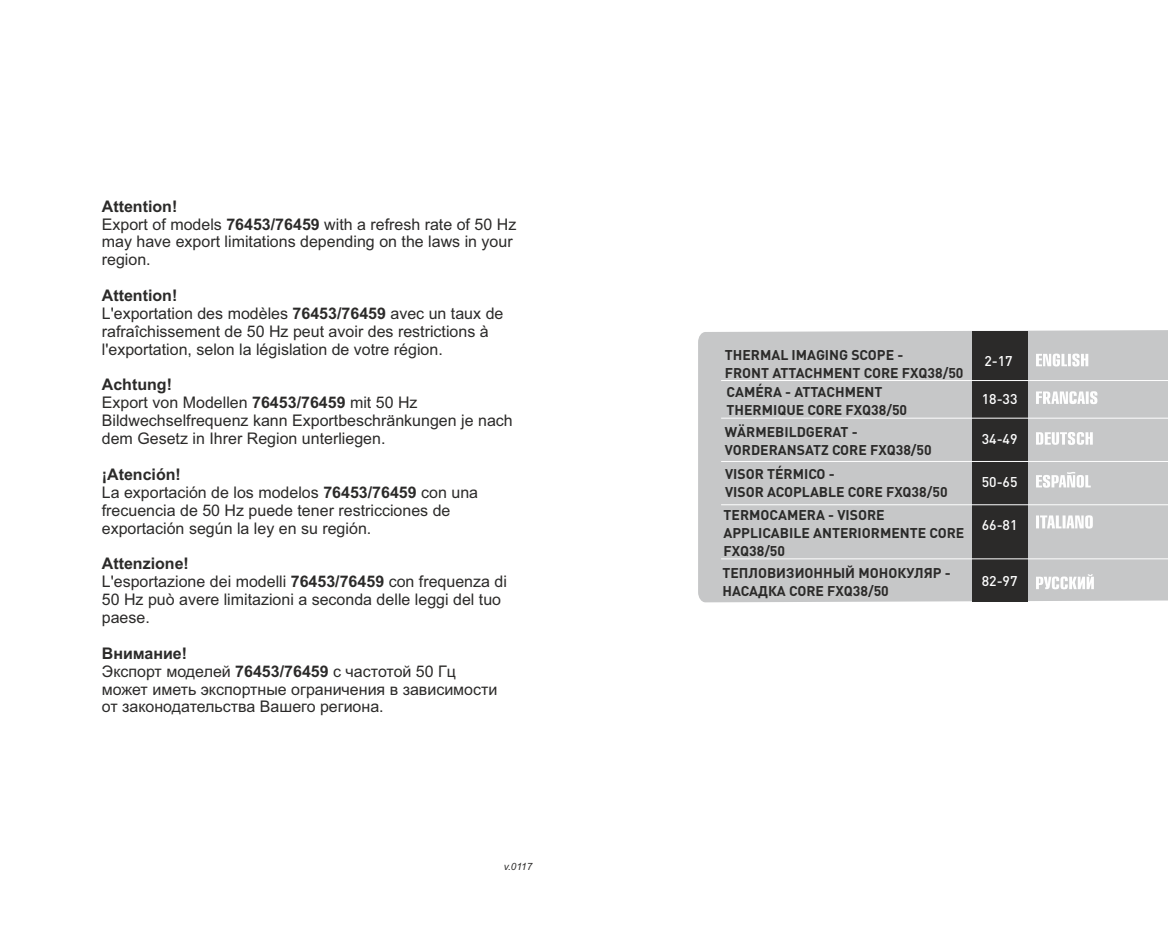
<style>
.page{position:relative;width:1168px;height:936px;background:#fff}
.page>*{position:absolute;margin:0;border:0;box-sizing:border-box;transform-origin:0 0}
.t1{font:16px/17.8px "Arial";color:#2b2a29}
.t2{font:700 14px/17.8px "DIN Pro";color:#2a2a29}
.t3{font:700 14px/22px "DIN Pro";color:#2b2a29}
.t4{font:500 14px "DIN Pro";color:#fefefe}
.t5{font:italic 10px "Arial";color:#2b2a29}
.s1{font-weight:700}
.s2{color:#2b2a29}
</style>
<div class="page">
<div style="left:698px;top:330px;width:470px;height:272px;background:#c6c7c8"></div>
<svg style="left:1036px;top:432px;width:57px;height:13px"></svg>
<svg style="left:1036px;top:472px;width:55px;height:15px"></svg>
<svg style="left:1036px;top:515px;width:57px;height:13px"></svg>
<svg style="left:1036px;top:574px;width:58px;height:15px"></svg>
<svg style="left:1036px;top:391px;width:61px;height:13px"></svg>
<svg style="left:1036px;top:353px;width:52px;height:13px"></svg>
<div style="left:972px;top:331px;width:55px;height:270px;background:#2b2a29"></div>
<hr style="left:721px;top:380px;width:447px;height:1px;background:#fefefe">
<hr style="left:721px;top:417px;width:447px;height:1px;background:#fefefe">
<hr style="left:721px;top:461px;width:447px;height:1px;background:#fefefe">
<hr style="left:721px;top:504px;width:447px;height:1px;background:#fefefe">
<hr style="left:721px;top:558px;width:447px;height:1px;background:#fefefe">
<p class="t1" style="left:102px;top:198px;width:416px"><span class="s1">Attention!<br></span>Export of models <span class="s1">76453/76459</span> with a refresh rate of 50 Hz may have export limitations depending on the laws in your region.</p>
<p class="t1" style="left:102px;top:288px;width:403px"><span class="s1">Attention!<br></span>L'exportation des modèles <span class="s1">76453/76459</span> avec un taux de rafraîchissement de 50 Hz peut avoir des restrictions à l'exportation, selon la législation de votre région.</p>
<p class="t1" style="left:102px;top:377px;width:412px"><span class="s1">Achtung!<br></span>Export von Modellen <span class="s1">76453/76459</span> mit 50 Hz Bildwechselfrequenz kann Exportbeschränkungen je nach dem Gesetz in Ihrer Region unterliegen.</p>
<p class="t1" style="left:102px;top:467px;width:378px"><span class="s1">¡Atención!<br></span>La exportación de los modelos <span class="s1">76453/76459</span> con una frecuencia de 50 Hz puede tener restricciones de exportación según la ley en su región.</p>
<p class="t1" style="left:102px;top:556px;width:407px"><span class="s1">Attenzione!<br></span>L'esportazione dei modelli <span class="s1">76453/76459</span> con frequenza di 50 Hz può avere limitazioni a seconda delle leggi del tuo paese.</p>
<p class="t1" style="left:102px;top:645px;width:397px"><span class="s1">Внимание!<br></span>Экспорт моделей <span class="s1">76453/76459</span> с частотой 50 Гц может иметь экспортные ограничения в зависимости от законодательства Вашего региона.</p>
<p class="t5" style="left:504px;top:863px;width:30px">v.0117</p>
<p class="t3" style="left:725px;top:347px;width:240px;line-height:17.8px">THERMAL IMAGING SCOPE -<br>FRONT ATTACHMENT CORE FXQ38/50</p>
<p class="t2" style="left:726px;top:385px;width:182px">CAMÉRA - ATTACHMENT<br>THERMIQUE CORE <span class="s2">FXQ38/50</span></p>
<p class="t2" style="left:725px;top:424px;width:208px">WÄRMEBILDGERAT -<br>VORDERANSATZ CORE <span class="s2">FXQ38/50</span></p>
<p class="t2" style="left:725px;top:467px;width:224px">VISOR TÉRMICO -<br>VISOR ACOPLABLE CORE <span class="s2">FXQ38/50</span></p>
<p class="t2" style="left:723px;top:507px;width:242px">TERMOCAMERA - VISORE<br>APPLICABILE ANTERIORMENTE CORE</p>
<p class="t3" style="left:722px;top:541px;width:230px">FXQ38/50<br>ТЕПЛОВИЗИОННЫЙ МОНОКУЛЯР -</p>
<p class="t3" style="left:722px;top:581px;width:168px">НАСАДКА CORE FXQ38/50</p>
<p class="t4" style="left:984px;top:355px;width:30px">2-17</p>
<p class="t4" style="left:982px;top:393px;width:37px">18-33</p>
<p class="t4" style="left:982px;top:433px;width:37px">34-49</p>
<p class="t4" style="left:982px;top:476px;width:37px">50-65</p>
<p class="t4" style="left:982px;top:519px;width:37px">66-81</p>
<p class="t4" style="left:982px;top:575px;width:37px">82-97</p>
</div>
